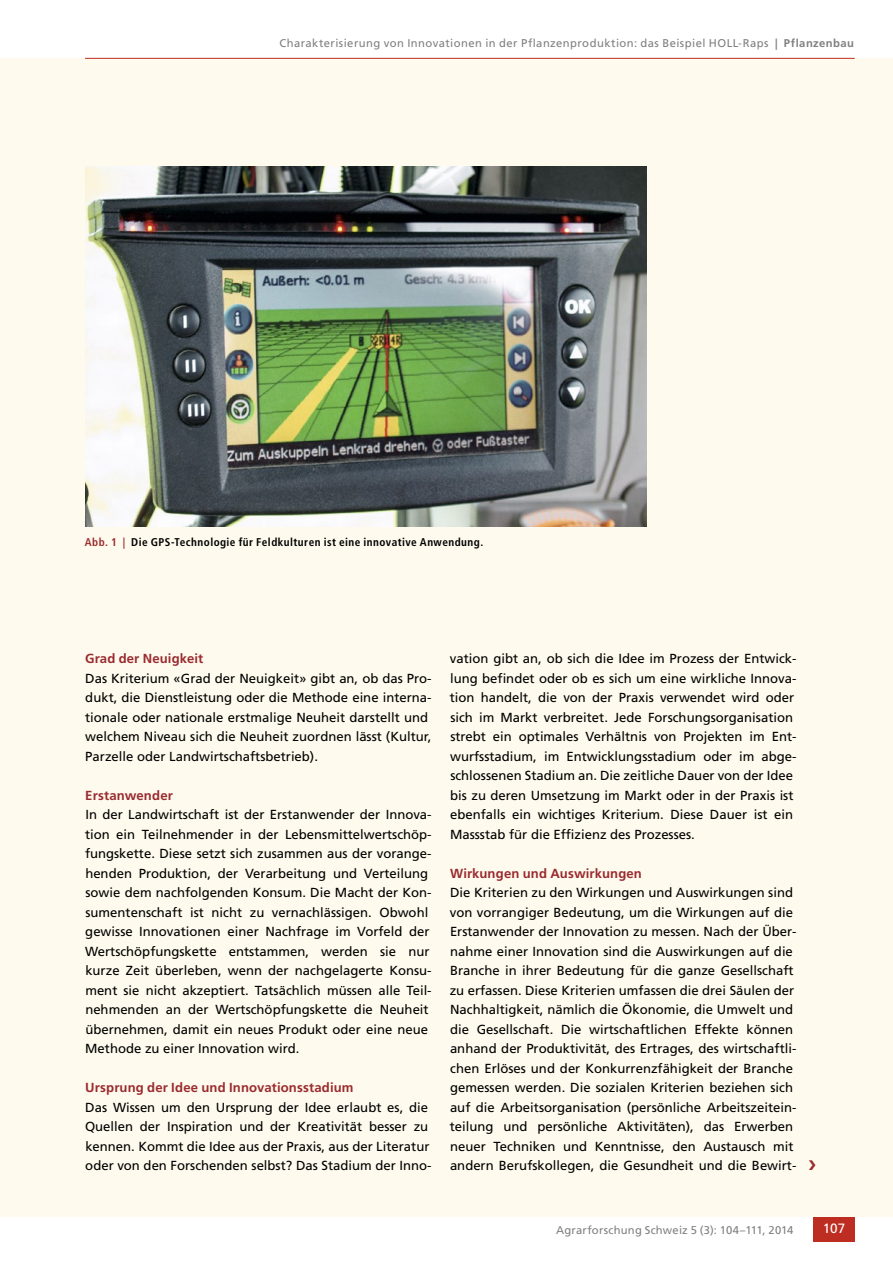
<style>
.page{position:relative;width:893px;height:1263px;background:#fff}
.page>*{position:absolute;margin:0;border:0;box-sizing:border-box;transform-origin:0 0}
.t1{font:13.5px "Frutiger LT Std";color:#fff}
.t2{font:13.2px/19.5px "Frutiger LT Std";color:#000}
.t3{font:700 13.2px "Frutiger LT Std";letter-spacing:.01em;color:#9a2b2f}
.t4{font:11.25px "Frutiger LT Std";letter-spacing:.04em;color:#808080}
.t5{font:700 condensed 11.25px "Frutiger LT Std";letter-spacing:.04em;color:#000}
.t6{font:11.25px "Frutiger LT Std";letter-spacing:.015em;color:#808080}
.s1{font-weight:700}
.s2{color:#9a2b2f}
</style>
<div class="page">
<hr style="left:85px;top:1216px;width:770px;height:1px;background:#bd2d21">
<div style="left:813px;top:1216px;width:42px;height:26px;background:#bd2d21"></div>
<div style="left:0;top:58px;width:893px;height:1158px;background:#fefaed"></div>
<hr style="left:85px;top:58px;width:770px;height:1px;background:#bd2d21">
<img style="left:85px;top:166px;width:561px;height:360px">
<p class="t4" style="left:279px;top:36px;width:576px">Charakterisierung von Innovationen in der Pflanzenproduktion: das Beispiel HOLL-Raps <span class="s1">| Pflanzenbau</span></p>
<p class="t5" style="left:85px;top:535px;width:400px"><span class="s2">Abb. 1 |</span> Die GPS-Technologie für Feldkulturen ist eine innovative Anwendung.</p>
<p class="t3" style="left:85px;top:651px;width:120px">Grad der Neuigkeit</p>
<p class="t2" style="left:85px;top:668px;width:348px">Das Kriterium «Grad der Neuigkeit» gibt an, ob das Pro&shy;dukt, die Dienstleistung oder die Methode eine interna&shy;tionale oder nationale erstmalige Neuheit darstellt und welchem Niveau sich die Neuheit zuordnen lässt (Kultur, Parzelle oder Landwirtschaftsbetrieb).</p>
<p class="t3" style="left:85px;top:787px;width:89px">Erstanwender</p>
<p class="t2" style="left:85px;top:805px;width:348px">In der Landwirtschaft ist der Erstanwender der Innova&shy;tion ein Teilnehmender in der Lebensmittelwertschöp&shy;fungskette. Diese setzt sich zusammen aus der vorange&shy;henden Produktion, der Verarbeitung und Verteilung sowie dem nachfolgenden Konsum. Die Macht der Kon&shy;sumentenschaft ist nicht zu vernachlässigen. Obwohl gewisse Innovationen einer Nachfrage im Vorfeld der Wertschöpfungskette entstammen, werden sie nur kurze Zeit überleben, wenn der nachgelagerte Konsu&shy;ment sie nicht akzeptiert. Tatsächlich müssen alle Teil&shy;nehmenden an der Wertschöpfungskette die Neuheit übernehmen, damit ein neues Produkt oder eine neue Methode zu einer Innovation wird.</p>
<p class="t3" style="left:85px;top:1080px;width:270px">Ursprung der Idee und Innovationsstadium</p>
<p class="t2" style="left:85px;top:1097px;width:348px">Das Wissen um den Ursprung der Idee erlaubt es, die Quellen der Inspiration und der Kreativität besser zu kennen. Kommt die Idee aus der Praxis, aus der Literatur oder von den Forschenden selbst? Das Stadium der Inno-</p>
<p class="t2" style="left:450px;top:649px;width:348px">vation gibt an, ob sich die Idee im Prozess der Entwick&shy;lung befindet oder ob es sich um eine wirkliche Innova&shy;tion handelt, die von der Praxis verwendet wird oder sich im Markt verbreitet. Jede Forschungsorganisation strebt ein optimales Verhältnis von Projekten im Ent&shy;wurfsstadium, im Entwicklungsstadium oder im abge&shy;schlossenen Stadium an. Die zeitliche Dauer von der Idee bis zu deren Umsetzung im Markt oder in der Praxis ist ebenfalls ein wichtiges Kriterium. Diese Dauer ist ein Massstab für die Effizienz des Prozesses.</p>
<p class="t3" style="left:450px;top:865px;width:193px">Wirkungen und Auswirkungen</p>
<p class="t2" style="left:450px;top:883px;width:348px">Die Kriterien zu den Wirkungen und Auswirkungen sind von vorrangiger Bedeutung, um die Wirkungen auf die Erstanwender der Innovation zu messen. Nach der Über&shy;nahme einer Innovation sind die Auswirkungen auf die Branche in ihrer Bedeutung für die ganze Gesellschaft zu erfassen. Diese Kriterien umfassen die drei Säulen der Nachhaltigkeit, nämlich die Ökonomie, die Umwelt und die Gesellschaft. Die wirtschaftlichen Effekte können anhand der Produktivität, des Ertrages, des wirtschaftli&shy;chen Erlöses und der Konkurrenzfähigkeit der Branche gemessen werden. Die sozialen Kriterien beziehen sich auf die Arbeitsorganisation (persönliche Arbeitszeitein&shy;teilung und persönliche Aktivitäten), das Erwerben neuer Techniken und Kenntnisse, den Austausch mit andern Berufskollegen, die Gesundheit und die Bewirt-</p>
<p class="t6" style="left:556px;top:1223px;width:239px">Agrarforschung Schweiz 5 (3): 104–111, 2014</p>
<p class="t1" style="left:823px;top:1221px;width:24px">107</p>
</div>
